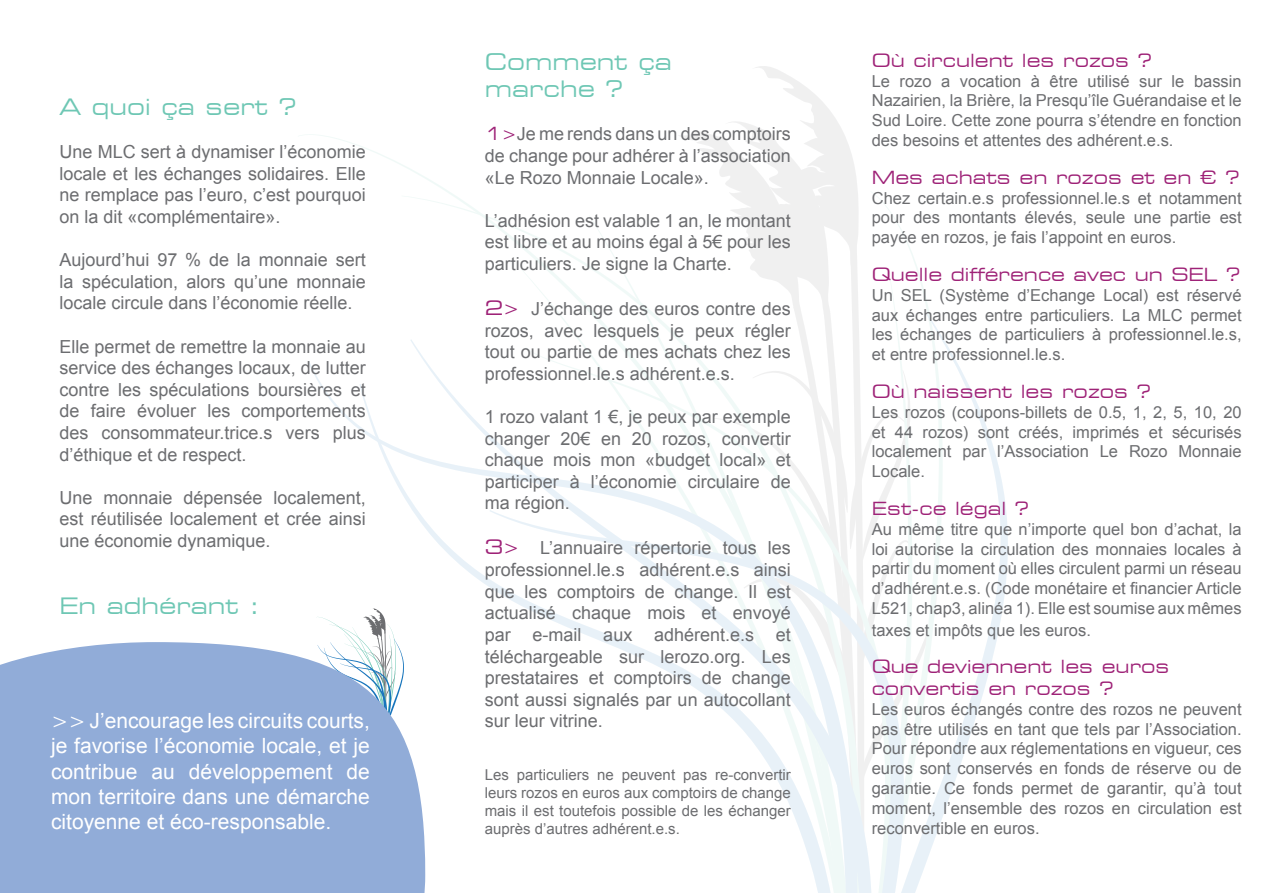
<style>
.page{position:relative;width:1263px;height:893px;background:#fff}
.page>*{position:absolute;margin:0;border:0;box-sizing:border-box;transform-origin:0 0}
.paragraphe_justifié{font:expanded 22.5px/27px "Square 721 BT";color:#6ec7b4}
.paragraphe_justifié-2{font:21px/25.2px "Arial";color:#fff;text-align:justify}
.paragraphe_justifié-3{font:18px/21.6px "Arial";color:#6c6d70;text-align:justify}
.paragraphe_justifié-4{font:expanded 18px/21.6px "Square 721 BT";color:#9e2277}
.texte_justifié{font:18px/21.6px "Arial";color:#6c6d70;text-align:justify}
.paragraphe_justifié-5{font:16.5px/19.8px "Arial";color:#6c6d70;text-align:justify}
.paragraphe_justifié-6{font:15px/18px "Arial";color:#6c6d70;text-align:justify}
.s1{font-family:"Square 721 BT";font-stretch:expanded}
.s2{font-family:"Square 721 BT";font-stretch:expanded;color:#9e2277}
.s3{font-family:"Square 721 BT";font-stretch:expanded;font-size:19.5px;color:#9e2277}
</style>
<div class="page">
<svg style="left:412px;top:196px;width:265px;height:143px"></svg>
<svg style="left:677px;top:66px;width:182px;height:273px"></svg>
<svg style="left:872px;top:193px;width:57px;height:317px"></svg>
<svg style="left:410px;top:339px;width:462px;height:171px"></svg>
<svg style="left:857px;top:510px;width:32px;height:383px"></svg>
<svg style="left:308px;top:361px;width:549px;height:532px"></svg>
<svg style="left:889px;top:313px;width:119px;height:580px"></svg>
<svg style="left:0;top:642px;width:425px;height:251px;background:#98b2da"></svg>
<p class="paragraphe_justifié" style="left:60px;top:93px;width:238px">A quoi ça sert ?</p>
<p class="paragraphe_justifié-3" style="left:60px;top:141px;width:308px">Une MLC sert à dynamiser l’économie locale et les échanges solidaires. Elle ne remplace pas l’euro, c’est pourquoi on la dit «complémentaire».</p>
<p class="texte_justifié" style="left:60px;top:249px;width:308px">Aujourd’hui 97 % de la monnaie sert la spéculation, alors qu’une monnaie locale circule dans l’économie réelle.</p>
<p class="paragraphe_justifié-3" style="left:60px;top:336px;width:308px">Elle permet de remettre la monnaie au service des échanges locaux, de lutter contre les spéculations boursières et de faire évoluer les comportements des consommateur.trice.s vers plus d’éthique et de respect.</p>
<p class="paragraphe_justifié-3" style="left:60px;top:487px;width:308px">Une monnaie dépensée localement, est réutilisée localement et crée ainsi une économie dynamique.</p>
<p class="paragraphe_justifié" style="left:60px;top:592px;width:202px">En adhérant :</p>
<p class="paragraphe_justifié-2" style="left:51px;top:708px;width:320px"><span class="s1">&gt;&gt;</span> J’encourage les circuits courts, je favorise l’économie locale, et je contribue au développement de mon territoire dans une démarche citoyenne et éco-responsable.</p>
<p class="paragraphe_justifié" style="left:485px;top:49px;width:189px">Comment ça marche ?</p>
<p class="paragraphe_justifié-3" style="left:485px;top:124px;width:308px"><span class="s2">1&gt;</span>Je me rends dans un des comptoirs de change pour adhérer à l’association «Le Rozo Monnaie Locale».</p>
<p class="paragraphe_justifié-3" style="left:485px;top:210px;width:308px">L’adhésion est valable 1 an, le montant est libre et au moins égal à 5€ pour les particuliers. Je signe la Charte.</p>
<p class="paragraphe_justifié-3" style="left:485px;top:298px;width:308px"><span class="s3">2&gt;</span> J’échange des euros contre des rozos, avec lesquels je peux régler tout ou partie de mes achats chez les professionnel.le.s adhérent.e.s.</p>
<p class="paragraphe_justifié-3" style="left:485px;top:406px;width:308px">1 rozo valant 1 €, je peux par exemple changer 20€ en 20 rozos, convertir chaque mois mon «budget local» et participer à l’économie circulaire de ma région.</p>
<p class="paragraphe_justifié-3" style="left:485px;top:538px;width:308px"><span class="s3">3&gt;</span> L’annuaire répertorie tous les professionnel.le.s adhérent.e.s ainsi que les comptoirs de change. Il est actualisé chaque mois et envoyé par e-mail aux adhérent.e.s et téléchargeable sur lerozo.org. Les prestataires et comptoirs de change sont aussi signalés par un autocollant sur leur vitrine.</p>
<p class="paragraphe_justifié-6" style="left:485px;top:765px;width:308px">Les particuliers ne peuvent pas re-convertir leurs rozos en euros aux comptoirs de change mais il est toutefois possible de les échanger auprès d’autres adhérent.e.s.</p>
<p class="paragraphe_justifié-4" style="left:872px;top:50px;width:282px">Où circulent les rozos ?</p>
<p class="paragraphe_justifié-5" style="left:872px;top:71px;width:371px">Le rozo a vocation à être utilisé sur le bassin Nazairien, la Brière, la Presqu’île Guérandaise et le Sud Loire. Cette zone pourra s’étendre en fonction des besoins et attentes des adhérent.e.s.</p>
<p class="paragraphe_justifié-4" style="left:872px;top:167px;width:369px">Mes achats en rozos et en € ?</p>
<p class="paragraphe_justifié-5" style="left:872px;top:188px;width:371px">Chez certain.e.s professionnel.le.s et notamment pour des montants élevés, seule une partie est payée en rozos, je fais l’appoint en euros.</p>
<p class="paragraphe_justifié-4" style="left:872px;top:264px;width:370px">Quelle différence avec un SEL ?</p>
<p class="paragraphe_justifié-5" style="left:872px;top:285px;width:371px">Un SEL (Système d’Echange Local) est réservé aux échanges entre particuliers. La MLC permet les échanges de particuliers à professionnel.le.s, et entre professionnel.le.s.</p>
<p class="paragraphe_justifié-4" style="left:872px;top:381px;width:281px">Où naissent les rozos ?</p>
<p class="paragraphe_justifié-5" style="left:872px;top:402px;width:371px">Les rozos (coupons-billets de 0.5, 1, 2, 5, 10, 20 et 44 rozos) sont créés, imprimés et sécurisés localement par l’Association Le Rozo Monnaie Locale.</p>
<p class="paragraphe_justifié-4" style="left:872px;top:498px;width:158px">Est-ce légal ?</p>
<p class="paragraphe_justifié-5" style="left:872px;top:519px;width:371px">Au même titre que n’importe quel bon d’achat, la loi autorise la circulation des monnaies locales à partir du moment où elles circulent parmi un réseau d’adhérent.e.s. (Code monétaire et financier Article L521, chap3, alinéa 1). Elle est soumise aux mêmes</p>
<p class="paragraphe_justifié-5" style="left:872px;top:620px;width:221px">taxes et impôts que les euros.</p>
<p class="paragraphe_justifié-4" style="left:872px;top:656px;width:299px">Que deviennent les euros convertis en rozos ?</p>
<p class="paragraphe_justifié-5" style="left:872px;top:699px;width:371px">Les euros échangés contre des rozos ne peuvent pas être utilisés en tant que tels par l’Association.<br>Pour répondre aux réglementations en vigueur, ces euros sont conservés en fonds de réserve ou de garantie. Ce fonds permet de garantir, qu’à tout moment, l’ensemble des rozos en circulation est reconvertible en euros.</p>
</div>
